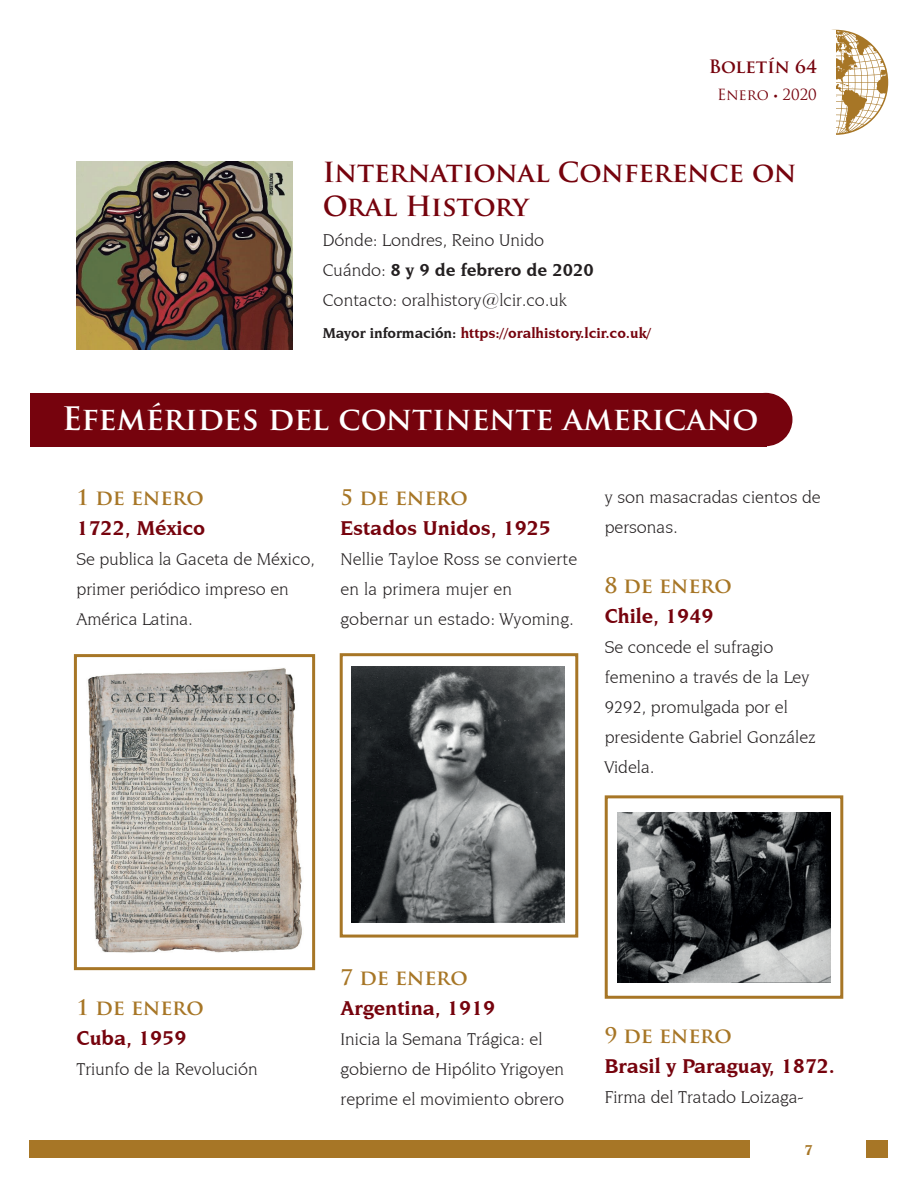
<style>
.page{position:relative;width:918px;height:1188px;background:#fff}
.page>*{position:absolute;margin:0;border:0;box-sizing:border-box;transform-origin:0 0}
.t1{font:700 31.5px "Trajan Pro";color:#fff}
.t2{font:700 27px/34.5px "Trajan Pro";letter-spacing:-.01em;color:#76030d}
.t3{font:700 21px "Novarese IT Cby BT";color:#76030d}
.t4{font:700 21px "Trajan Pro";letter-spacing:-.01em;color:#a77626}
.t5{font:18px/30px "Novarese IT Cby BT";color:#231f20}
.t6{font:700 18px "Trajan Pro";color:#76030d}
.t7{font:700 15px "Novarese IT Cby BT";color:#76030d}
.t8{font:15px "Trajan Pro";color:#76030d}
.t9{font:700 15px "Novarese IT Cby BT";color:#a77626}
.s1{font-family:"Myriad Pro";font-stretch:condensed}
.s2{font-weight:700}
.s3{color:#231f20}
</style>
<div class="page">
<div style="left:30px;top:1140px;width:858px;height:18px;background:#a77626"></div>
<div style="left:751px;top:1139px;width:115px;height:21px;background:#fff"></div>
<svg style="left:836px;top:30px;width:52px;height:105px"></svg>
<div style="left:30px;top:393px;width:736px;height:53px;background:#76030d"></div>
<div style="left:739px;top:393px;width:53px;height:53px;background:#76030d;border-radius:50%"></div>
<img style="left:351px;top:667px;width:214px;height:255px">
<img style="left:617px;top:812px;width:214px;height:171px">
<img style="left:87px;top:668px;width:215px;height:285px">
<div style="left:74px;top:654px;width:241px;height:316px;border:3px solid #a77626"></div>
<div style="left:340px;top:653px;width:238px;height:285px;border:3px solid #a77626"></div>
<div style="left:605px;top:795px;width:238px;height:204px;border:3px solid #a77626"></div>
<img style="left:77px;top:161px;width:215px;height:189px">
<p class="t6" style="left:709px;top:55px;width:109px">Boletín 64</p>
<p class="t8" style="left:717px;top:85px;width:101px">Enero <span class="s1">•</span> 2020</p>
<h2 class="t2" style="left:323px;top:155px;width:475px">International Conference on<br>Oral History</h2>
<p class="t5" style="left:323px;top:225px;width:272px">Dónde: Londres, Reino Unido<br>Cuándo: <span class="s2">8 y 9 de febrero de 2020<br></span>Contacto: oralhistory@lcir.co.uk</p>
<p class="t7" style="left:323px;top:323px;width:330px"><span class="s3">Mayor información:</span> https://oralhistory.lcir.co.uk/</p>
<h1 class="t1" style="left:62px;top:399px;width:698px">Efemérides del continente americano</h1>
<p class="t4" style="left:77px;top:484px;width:129px">1 de enero</p>
<p class="t3" style="left:77px;top:515px;width:130px">1722, México</p>
<p class="t5" style="left:77px;top:544px;width:240px">Se publica la Gaceta de México, primer periódico impreso en<br>América Latina.</p>
<p class="t4" style="left:341px;top:484px;width:129px">5 de enero</p>
<p class="t3" style="left:341px;top:515px;width:212px">Estados Unidos, 1925</p>
<p class="t5" style="left:341px;top:544px;width:238px">Nellie Tayloe Ross se convierte en la primera mujer en gobernar un estado: Wyoming.</p>
<p class="t5" style="left:605px;top:482px;width:217px">y son masacradas cientos de personas.</p>
<p class="t4" style="left:605px;top:572px;width:129px">8 de enero</p>
<p class="t3" style="left:605px;top:603px;width:110px">Chile, 1949</p>
<p class="t5" style="left:605px;top:631px;width:213px">Se concede el sufragio femenino a través de la Ley<br>9292, promulgada por el presidente Gabriel González<br>Videla.</p>
<p class="t4" style="left:77px;top:994px;width:129px">1 de enero</p>
<p class="t3" style="left:77px;top:1025px;width:111px">Cuba, 1959</p>
<p class="t5" style="left:77px;top:1054px;width:183px">Triunfo de la Revolución</p>
<p class="t4" style="left:341px;top:964px;width:129px">7 de enero</p>
<p class="t3" style="left:341px;top:995px;width:156px">Argentina, 1919</p>
<p class="t5" style="left:341px;top:1024px;width:225px">Inicia la Semana Trágica: el gobierno de Hipólito Yrigoyen reprime el movimiento obrero</p>
<p class="t4" style="left:605px;top:1022px;width:129px">9 de enero</p>
<p class="t3" style="left:605px;top:1053px;width:232px">Brasil y Paraguay, 1872.</p>
<p class="t5" style="left:605px;top:1081px;width:200px">Firma del Tratado Loizaga-</p>
<p class="t9" style="left:804px;top:1141px;width:10px">7</p>
</div>
